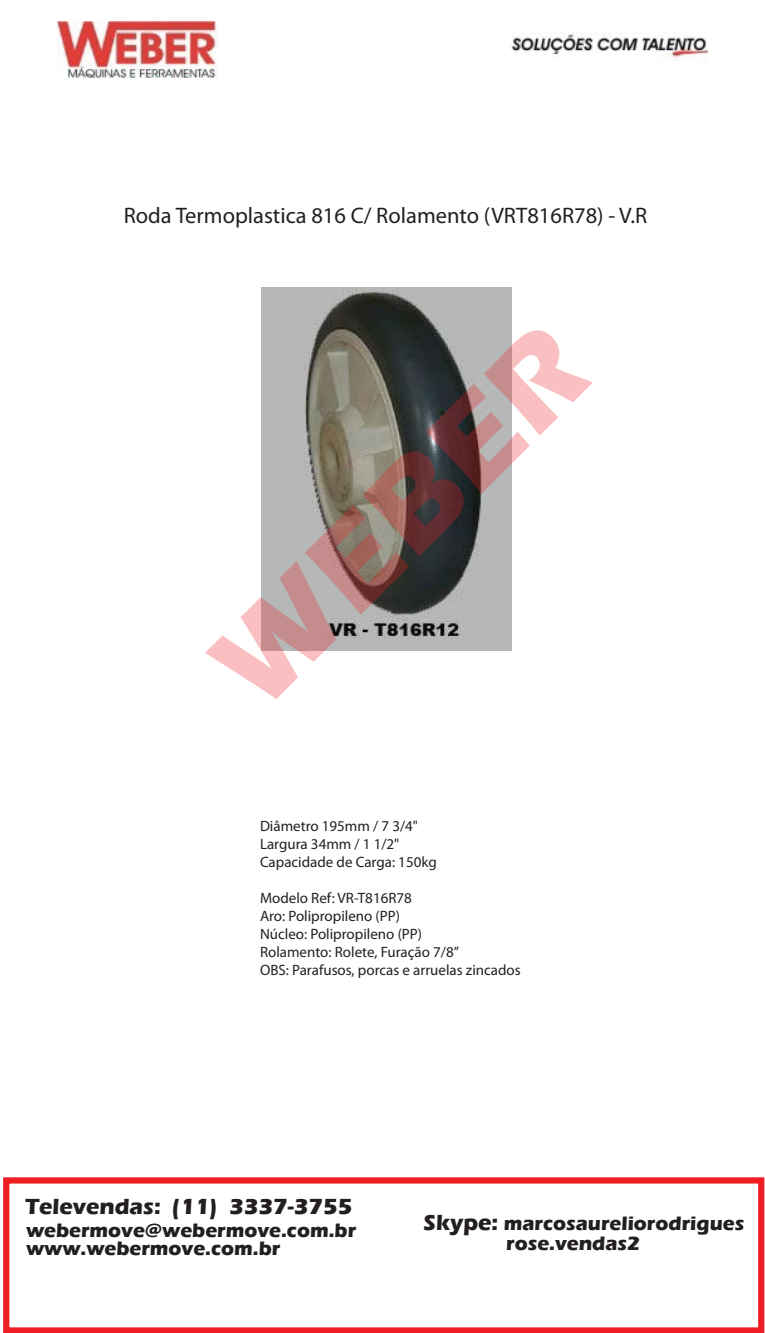
<style>
.page{position:relative;width:765px;height:1333px;background:#fff}
.page>*{position:absolute;margin:0;border:0;box-sizing:border-box;transform-origin:0 0}
.t1{font:700 125px "Eras ITC";color:rgb(238 29 35/.28)}
.t2{font:22.5px "Myriad Pro";color:#231f20}
.t3{font:700 22.5px "Eras ITC";color:#231f20}
.t4{font:700 20px/18.6px "Eras ITC";color:#231f20}
.t5{font:15px/18px "Myriad Pro";color:#231f20}
.s1{font-size:22.5px}
</style>
<div class="page">
<img style="left:261px;top:288px;width:250px;height:362px">
<div style="left:3px;top:1177px;width:761px;height:155px;border:6px solid #ee1d23"></div>
<img style="left:58px;top:21px;width:649px;height:57px">
<h2 class="t2" style="left:124px;top:202px;width:525px">Roda Termoplastica 816 C/ Rolamento (VRT816R78) - V.R</h2>
<h1 class="t1" style="left:180px;top:635px;width:478px;rotate:-45deg">WEBER</h1>
<p class="t5" style="left:260px;top:817px;width:178px">Diâmetro 195mm / 7 3/4"<br>Largura 34mm / 1 1/2"<br>Capacidade de Carga: 150kg</p>
<p class="t5" style="left:260px;top:889px;width:262px">Modelo Ref: VR-T816R78<br>Aro: Polipropileno (PP)<br>Núcleo: Polipropileno (PP)<br>Rolamento: Rolete, Furação 7/8”<br>OBS: Parafusos, porcas e arruelas zincados</p>
<h2 class="t3" style="left:25px;top:1193px;width:329px">Televendas: (11) 3337-3755</h2>
<h3 class="t4" style="left:26px;top:1220px;width:332px">webermove@webermove.com.br www.webermove.com.br</h3>
<h3 class="t4" style="left:506px;top:1212px;width:240px;line-height:20.4px;text-indent:-83px"><span class="s1">Skype:</span> marcosaureliorodrigues rose.vendas2</h3>
</div>
